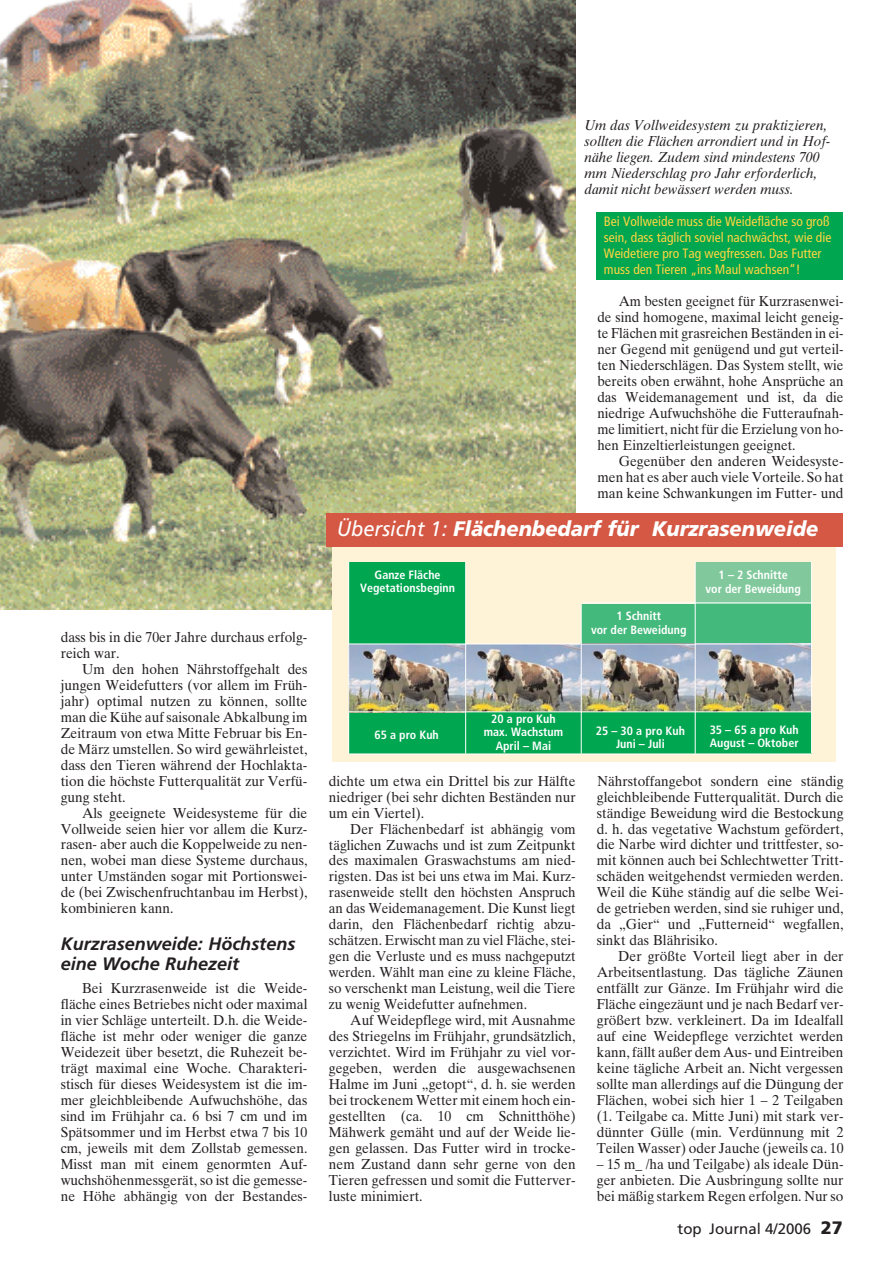
<style>
.page{position:relative;width:893px;height:1262px;background:#fff}
.page>*{position:absolute;margin:0;border:0;box-sizing:border-box;transform-origin:0 0}
.t1{font:italic 900 21px "Frutiger";color:#fff;scale:.95 1}
.t2{font:italic 700 18px/19.5px "Frutiger";color:#231f20}
.t3{font:15px "Frutiger";color:#231f20}
.t4{font:14.4px/16px "Times Ten";color:#231f20;text-align:justify;scale:.95 1}
.t5{font:14.4px/16px "Times Ten";color:#231f20;text-align:justify;scale:.93 1}
.t6{font:italic 14.4px/16px "Times Ten";color:#231f20;scale:.95 1}
.t7{font:condensed 13.5px/16px "Frutiger";color:#ffd540}
.t8{font:700 condensed 12px/13.5px "Frutiger";color:#fff;text-align:center}
.s1{font-weight:400}
.s2{font-weight:900;font-size:18px}
</style>
<div class="page">
<img style="left:0;top:0;width:575px;height:609px">
<div style="left:596px;top:212px;width:247px;height:67px;background:#00a650"></div>
<div style="left:332px;top:517px;width:503px;height:244px;background:#fff3d7"></div>
<div style="left:695px;top:561px;width:116px;height:192px;background:#81c99c"></div>
<div style="left:581px;top:603px;width:230px;height:150px;background:#43b97b"></div>
<div style="left:326px;top:513px;width:517px;height:34px;background:#d45843"></div>
<div style="left:465px;top:645px;width:346px;height:108px;background:#00a650"></div>
<div style="left:348px;top:561px;width:117px;height:192px;background:#00a650"></div>
<img style="left:349px;top:644px;width:462px;height:67px">
<hr style="left:811px;top:561px;width:1px;height:192px;background:#fff">
<hr style="left:694px;top:562px;width:1px;height:191px;background:#fff">
<hr style="left:581px;top:604px;width:1px;height:149px;background:#fff">
<hr style="left:465px;top:561px;width:1px;height:192px;background:#fff">
<hr style="left:348px;top:561px;width:1px;height:192px;background:#fff">
<hr style="left:582px;top:602px;width:229px;height:1px;background:#fff">
<hr style="left:348px;top:643px;width:463px;height:1px;background:#fff">
<hr style="left:348px;top:711px;width:463px;height:1px;background:#fff">
<hr style="left:348px;top:753px;width:463px;height:1px;background:#fff">
<p class="t4" style="left:61px;top:630px;width:261px">dass bis in die 70er Jahre durchaus erfolg&shy;reich war.</p>
<p class="t4" style="left:61px;top:662px;width:261px;text-indent:21px">Um den hohen Nährstoffgehalt des jungen Weidefutters (vor allem im Früh&shy;jahr) optimal nutzen zu können, sollte man die Kühe auf saisonale Abkalbung im Zeitraum von etwa Mitte Februar bis En&shy;de März umstellen. So wird gewährleistet, dass den Tieren während der Hochlakta&shy;tion die höchste Futterqualität zur Verfü&shy;gung steht.</p>
<p class="t4" style="left:61px;top:806px;width:261px;text-indent:21px">Als geeignete Weidesysteme für die Vollweide seien hier vor allem die Kurz&shy;rasen- aber auch die Koppelweide zu nen&shy;nen, wobei man diese Systeme durchaus, unter Umständen sogar mit Portionswei&shy;de (bei Zwischenfruchtanbau im Herbst), kombinieren kann.</p>
<p class="t2" style="left:61px;top:935px;width:236px">Kurzrasenweide: Höchstens eine Woche Ruhezeit</p>
<p class="t4" style="left:61px;top:982px;width:261px;text-indent:21px">Bei Kurzrasenweide ist die Weide&shy;fläche eines Betriebes nicht oder maximal in vier Schläge unterteilt. D.h. die Weide&shy;fläche ist mehr oder weniger die ganze Weidezeit über besetzt, die Ruhezeit be&shy;trägt maximal eine Woche. Charakteri&shy;stisch für dieses Weidesystem ist die im&shy;mer gleichbleibende Aufwuchshöhe, das sind im Frühjahr ca. 6 bsi 7 cm und im Spätsommer und im Herbst etwa 7 bis 10 cm, jeweils mit dem Zollstab gemessen.<br>Misst man mit einem genormten Auf&shy;wuchshöhenmessgerät, so ist die gemesse&shy;ne Höhe abhängig von der Bestandes-</p>
<p class="t6" style="left:584px;top:118px;width:260px">Um das Vollweidesystem zu praktizieren, sollten die Flächen arrondiert und in Hof&shy;nähe liegen. Zudem sind mindestens 700 mm Niederschlag pro Jahr erforderlich, damit nicht bewässert werden muss.</p>
<p class="t7" style="left:604px;top:214px;width:229px">Bei Vollweide muss die Weidefläche so groß sein, dass täglich soviel nachwächst, wie die Weidetiere pro Tag wegfressen. Das Futter muss den Tieren „ins Maul wachsen“!</p>
<p class="t5" style="left:597px;top:294px;width:266px;text-indent:21px">Am besten geeignet für Kurzrasenwei&shy;de sind homogene, maximal leicht geneig&shy;te Flächen mit grasreichen Beständen in ei&shy;ner Gegend mit genügend und gut verteil&shy;ten Niederschlägen. Das System stellt, wie bereits oben erwähnt, hohe Ansprüche an das Weidemanagement und ist, da die niedrige Aufwuchshöhe die Futteraufnah&shy;me limitiert, nicht für die Erzielung von ho&shy;hen Einzeltierleistungen geeignet.</p>
<p class="t4" style="left:597px;top:454px;width:260px;text-indent:21px">Gegenüber den anderen Weidesyste&shy;men hat es aber auch viele Vorteile. So hat man keine Schwankungen im Futter- und</p>
<h1 class="t1" style="left:337px;top:520px;width:508px"><span class="s1">Übersicht 1:</span> Flächenbedarf für Kurzrasenweide</h1>
<p class="t8" style="left:360px;top:568px;width:96px">Ganze Fläche<br>Vegetationsbeginn</p>
<p class="t8" style="left:591px;top:610px;width:97px">1 Schnitt<br>vor der Beweidung</p>
<p class="t8" style="left:705px;top:569px;width:97px">1 – 2 Schnitte<br>vor der Beweidung</p>
<p class="t8" style="left:374px;top:729px;width:66px">65 a pro Kuh</p>
<p class="t8" style="left:484px;top:713px;width:81px">20 a pro Kuh max. Wachstum<br>April – Mai</p>
<p class="t8" style="left:596px;top:724px;width:91px">25 – 30 a pro Kuh<br>Juni – Juli</p>
<p class="t8" style="left:709px;top:723px;width:91px;text-align:left">35 – 65 a pro Kuh<br>August – Oktober</p>
<p class="t4" style="left:329px;top:774px;width:261px">dichte um etwa ein Drittel bis zur Hälfte niedriger (bei sehr dichten Beständen nur um ein Viertel).</p>
<p class="t5" style="left:329px;top:822px;width:267px;text-indent:21px">Der Flächenbedarf ist abhängig vom täglichen Zuwachs und ist zum Zeitpunkt des maximalen Graswachstums am nied&shy;rigsten. Das ist bei uns etwa im Mai. Kurz&shy;rasenweide stellt den höchsten Anspruch an das Weidemanagement. Die Kunst liegt darin, den Flächenbedarf richtig abzu&shy;schätzen. Erwischt man zu viel Fläche, stei&shy;gen die Verluste und es muss nachgeputzt werden. Wählt man eine zu kleine Fläche, so verschenkt man Leistung, weil die Tiere zu wenig Weidefutter aufnehmen.</p>
<p class="t4" style="left:329px;top:1014px;width:261px;text-indent:21px">Auf Weidepflege wird, mit Ausnahme des Striegelns im Frühjahr, grundsätzlich, verzichtet. Wird im Frühjahr zu viel vor&shy;gegeben, werden die ausgewachsenen Halme im Juni „getopt“, d. h. sie werden bei trockenem Wetter mit einem hoch ein&shy;gestellten (ca. 10 cm Schnitthöhe)<br>Mähwerk gemäht und auf der Weide lie&shy;gen gelassen. Das Futter wird in trocke&shy;nem Zustand dann sehr gerne von den Tieren gefressen und somit die Futterver&shy;luste minimiert.</p>
<p class="t4" style="left:597px;top:774px;width:261px">Nährstoffangebot sondern eine ständig gleichbleibende Futterqualität. Durch die ständige Beweidung wird die Bestockung d. h. das vegetative Wachstum gefördert, die Narbe wird dichter und trittfester, so&shy;mit können auch bei Schlechtwetter Tritt&shy;schäden weitgehendst vermieden werden.<br>Weil die Kühe ständig auf die selbe Wei&shy;de getrieben werden, sind sie ruhiger und, da „Gier“ und „Futterneid“ wegfallen, sinkt das Blährisiko.</p>
<p class="t4" style="left:597px;top:950px;width:261px;text-indent:21px">Der größte Vorteil liegt aber in der Arbeitsentlastung. Das tägliche Zäunen entfällt zur Gänze. Im Frühjahr wird die Fläche eingezäunt und je nach Bedarf ver&shy;größert bzw. verkleinert. Da im Idealfall auf eine Weidepflege verzichtet werden kann, fällt außer dem Aus- und Eintreiben keine tägliche Arbeit an. Nicht vergessen sollte man allerdings auf die Düngung der Flächen, wobei sich hier 1 – 2 Teilgaben (1. Teilgabe ca. Mitte Juni) mit stark ver&shy;dünnter Gülle (min. Verdünnung mit 2<br>Teilen Wasser) oder Jauche (jeweils ca. 10</p>
<p class="t4" style="left:597px;top:1157px;width:261px">– 15 m_ /ha und Teilgabe) als ideale Dün&shy;ger anbieten. Die Ausbringung sollte nur bei mäßig starkem Regen erfolgen. Nur so</p>
<p class="t3" style="left:677px;top:1222px;width:167px">top Journal 4/2006 <span class="s2">27</span></p>
</div>
